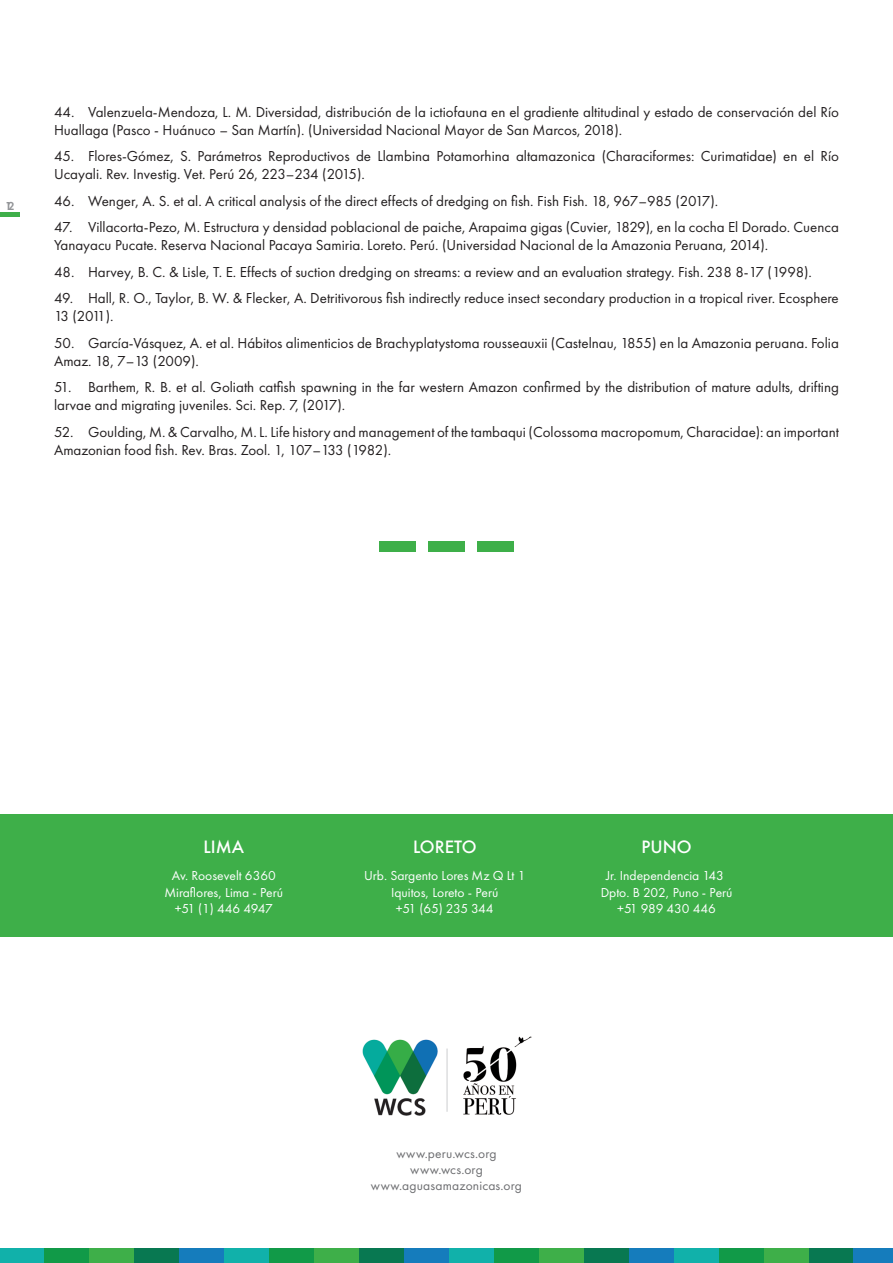
<style>
.page{position:relative;width:893px;height:1263px;background:#fff}
.page>*{position:absolute;margin:0;border:0;box-sizing:border-box;transform-origin:0 0}
.t1{font:500 16.5px "Futura";color:#fff}
.t2{font:15px/18px "Futura PT";color:#231f20}
.t3{font:13.5px/16.5px "Futura New";color:#fff;text-align:center}
.TABLA{font:13.5px "Futura PT";letter-spacing:.01em;color:#6c6d70}
.t4{font:12px "Futura New Demi";color:#939598}
</style>
<div class="page">
<hr style="left:0;top:212px;width:19px;height:4px;background:#3eaf49">
<div style="left:0;top:1248px;width:44px;height:15px;background:#11b1aa"></div>
<div style="left:449px;top:1248px;width:45px;height:15px;background:#11b1aa"></div>
<div style="left:224px;top:1248px;width:45px;height:15px;background:#11b1aa"></div>
<div style="left:674px;top:1248px;width:45px;height:15px;background:#11b1aa"></div>
<div style="left:44px;top:1248px;width:45px;height:15px;background:#119a48"></div>
<div style="left:494px;top:1248px;width:45px;height:15px;background:#119a48"></div>
<div style="left:269px;top:1248px;width:45px;height:15px;background:#119a48"></div>
<div style="left:719px;top:1248px;width:45px;height:15px;background:#119a48"></div>
<div style="left:89px;top:1248px;width:45px;height:15px;background:#3eaf49"></div>
<div style="left:539px;top:1248px;width:45px;height:15px;background:#3eaf49"></div>
<div style="left:314px;top:1248px;width:45px;height:15px;background:#3eaf49"></div>
<div style="left:764px;top:1248px;width:45px;height:15px;background:#3eaf49"></div>
<div style="left:134px;top:1248px;width:45px;height:15px;background:#087851"></div>
<div style="left:584px;top:1248px;width:45px;height:15px;background:#087851"></div>
<div style="left:359px;top:1248px;width:45px;height:15px;background:#087851"></div>
<div style="left:809px;top:1248px;width:45px;height:15px;background:#087851"></div>
<div style="left:179px;top:1248px;width:45px;height:15px;background:#157cbc"></div>
<div style="left:629px;top:1248px;width:45px;height:15px;background:#157cbc"></div>
<div style="left:404px;top:1248px;width:45px;height:15px;background:#157cbc"></div>
<div style="left:854px;top:1248px;width:39px;height:15px;background:#157cbc"></div>
<img style="left:362px;top:1036px;width:170px;height:80px">
<div style="left:0;top:814px;width:893px;height:122px;background:#3eaf49"></div>
<div style="left:428px;top:541px;width:37px;height:10px;background:#3eaf49"></div>
<div style="left:379px;top:541px;width:36px;height:10px;background:#3eaf49"></div>
<div style="left:478px;top:541px;width:36px;height:10px;background:#3eaf49"></div>
<p class="t4" style="left:5px;top:198px;width:11px">12</p>
<p class="t2" style="left:54px;top:103px;width:786px">44. Valenzuela-Mendoza, L. M. Diversidad, distribución de la ictiofauna en el gradiente altitudinal y estado de conservación del Río<br>Huallaga (Pasco - Huánuco – San Martín). (Universidad Nacional Mayor de San Marcos, 2018).</p>
<p class="t2" style="left:54px;top:147px;width:786px">45. Flores-Gómez, S. Parámetros Reproductivos de Llambina Potamorhina altamazonica (Characiformes: Curimatidae) en el Río<br>Ucayali. Rev. Investig. Vet. Perú 26, 223–234 (2015).</p>
<p class="t2" style="left:54px;top:192px;width:666px">46. Wenger, A. S. et al. A critical analysis of the direct effects of dredging on fish. Fish Fish. 18, 967–985 (2017).</p>
<p class="t2" style="left:54px;top:218px;width:786px">47. Villacorta-Pezo, M. Estructura y densidad poblacional de paiche, Arapaima gigas (Cuvier, 1829), en la cocha El Dorado. Cuenca<br>Yanayacu Pucate. Reserva Nacional Pacaya Samiria. Loreto. Perú. (Universidad Nacional de la Amazonia Peruana, 2014).</p>
<p class="t2" style="left:54px;top:263px;width:759px">48. Harvey, B. C. &amp; Lisle, T. E. Effects of suction dredging on streams: a review and an evaluation strategy. Fish. 238 8-17 (1998).</p>
<p class="t2" style="left:54px;top:289px;width:786px">49. Hall, R. O., Taylor, B. W. &amp; Flecker, A. Detritivorous fish indirectly reduce insect secondary production in a tropical river. Ecosphere<br>13 (2011).</p>
<p class="t2" style="left:54px;top:334px;width:786px">50. García-Vásquez, A. et al. Hábitos alimenticios de Brachyplatystoma rousseauxii (Castelnau, 1855) en la Amazonia peruana. Folia<br>Amaz. 18, 7–13 (2009).</p>
<p class="t2" style="left:54px;top:378px;width:786px">51. Barthem, R. B. et al. Goliath catfish spawning in the far western Amazon confirmed by the distribution of mature adults, drifting larvae and migrating juveniles. Sci. Rep. 7, (2017).</p>
<p class="t2" style="left:54px;top:423px;width:786px">52. Goulding, M. &amp; Carvalho, M. L. Life history and management of the tambaqui (Colossoma macropomum, Characidae): an important<br>Amazonian food fish. Rev. Bras. Zool. 1, 107–133 (1982).</p>
<p class="t1" style="left:204px;top:836px;width:42px">LIMA</p>
<p class="t3" style="left:165px;top:867px;width:120px">Av. Roosevelt 6360<br>Miraflores, Lima - Perú +51 (1) 446 4947</p>
<p class="t1" style="left:413px;top:836px;width:65px">LORETO</p>
<p class="t3" style="left:364px;top:867px;width:163px">Urb. Sargento Lores Mz Q Lt 1<br>Iquitos, Loreto - Perú<br>+51 (65) 235 344</p>
<p class="t1" style="left:641px;top:836px;width:52px">PUNO</p>
<p class="t3" style="left:601px;top:867px;width:133px">Jr. Independencia 143<br>Dpto. B 202, Puno - Perú +51 989 430 446</p>
<p class="TABLA" style="left:396px;top:1145px;width:102px">www.peru.wcs.org</p>
<p class="TABLA" style="left:410px;top:1162px;width:74px">www.wcs.org</p>
<p class="TABLA" style="left:371px;top:1178px;width:153px">www.aguasamazonicas.org</p>
</div>
